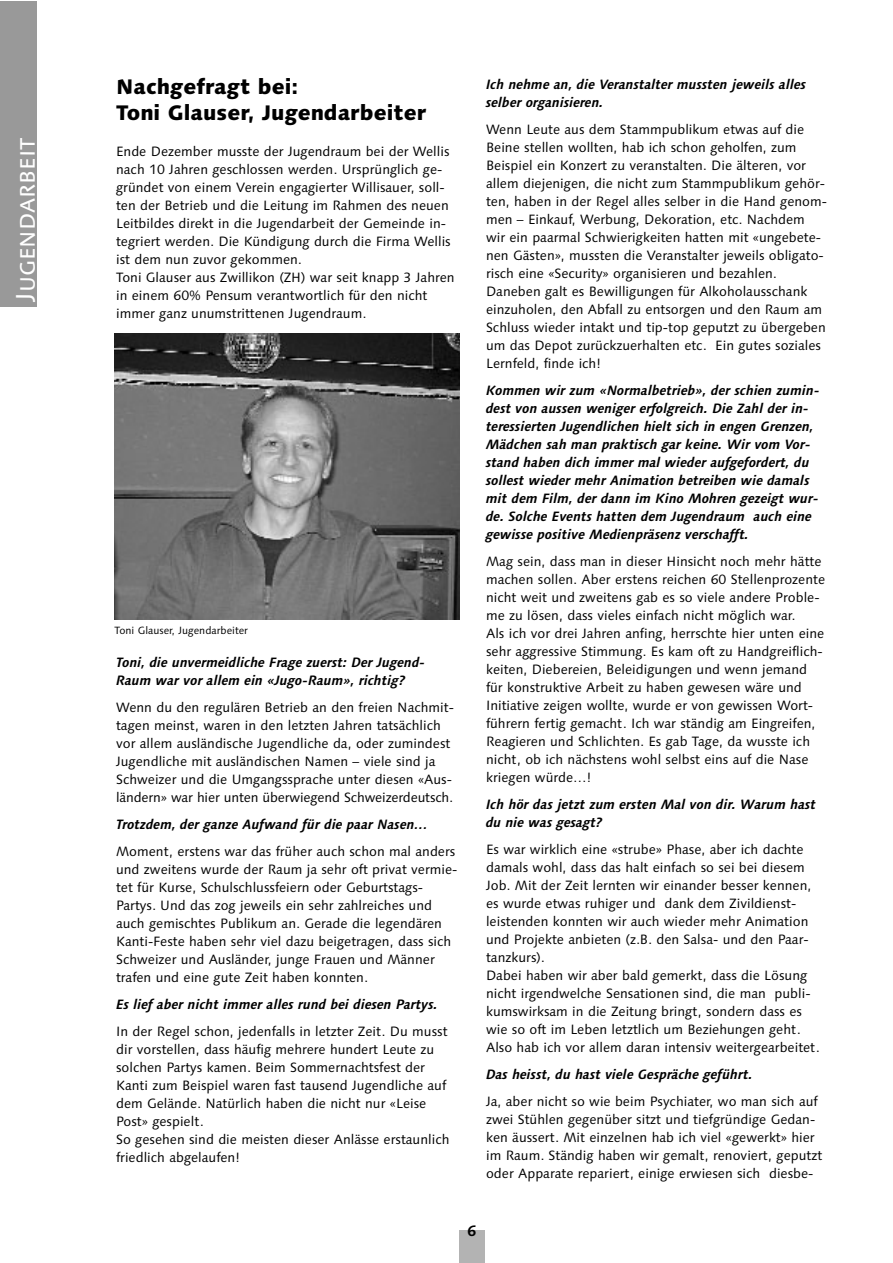
<style>
.page{position:relative;width:893px;height:1263px;background:#fff}
.page>*{position:absolute;margin:0;border:0;box-sizing:border-box;transform-origin:0 0}
.t1{font:27px "Linotype Syntax SC";color:#fff}
.t2{font:800 21px/25.5px "Linotype Syntax";color:#000}
.t3{font:700 18px "Linotype Syntax";color:#fff}
.t4{font:700 15px "Linotype Syntax";color:#000}
.t5{font:13.5px/18px "Linotype Syntax";color:#000}
.t6{font:italic 700 13.5px/18px "Linotype Syntax";color:#000}
.t7{font:10.5px "Linotype Syntax";color:#000}
</style>
<div class="page">
<div style="left:459px;top:1230px;width:26px;height:33px;background:#b3b3b3"></div>
<div style="left:0;top:1px;width:37px;height:305px;background:#999"></div>
<img style="left:115px;top:334px;width:344px;height:286px">
<h1 class="t1" style="left:10px;top:302px;width:165px;rotate:-90deg">Jugendarbeit</h1>
<h3 class="t3" style="left:16px;top:224px;width:12px">5</h3>
<h2 class="t2" style="left:116px;top:76px;width:312px">Nachgefragt bei:<br>Toni Glauser, Jugendarbeiter</h2>
<p class="t5" style="left:116px;top:143px;width:340px">Ende Dezember musste der Jugendraum bei der Wellis nach 10 Jahren geschlossen werden. Ursprünglich ge&shy;gründet von einem Verein engagierter Willisauer, soll&shy;ten der Betrieb und die Leitung im Rahmen des neuen Leitbildes direkt in die Jugendarbeit der Gemeinde in&shy;tegriert werden. Die Kündigung durch die Firma Wellis ist dem nun zuvor gekommen.<br>Toni Glauser aus Zwillikon (ZH) war seit knapp 3 Jahren in einem 60% Pensum verantwortlich für den nicht immer ganz unumstrittenen Jugendraum.</p>
<p class="t7" style="left:115px;top:625px;width:135px">Toni Glauser, Jugendarbeiter</p>
<p class="t6" style="left:116px;top:654px;width:311px">Toni, die unvermeidliche Frage zuerst: Der Jugend-<br>Raum war vor allem ein «Jugo-Raum», richtig?</p>
<p class="t5" style="left:116px;top:699px;width:339px">Wenn du den regulären Betrieb an den freien Nachmit&shy;tagen meinst, waren in den letzten Jahren tatsächlich vor allem ausländische Jugendliche da, oder zumindest Jugendliche mit ausländischen Namen – viele sind ja Schweizer und die Umgangssprache unter diesen «Aus&shy;ländern» war hier unten überwiegend Schweizerdeutsch.</p>
<p class="t6" style="left:116px;top:816px;width:313px">Trotzdem, der ganze Aufwand für die paar Nasen…</p>
<p class="t5" style="left:116px;top:843px;width:343px">Moment, erstens war das früher auch schon mal anders und zweitens wurde der Raum ja sehr oft privat vermie&shy;tet für Kurse, Schulschlussfeiern oder Geburtstags-Partys. Und das zog jeweils ein sehr zahlreiches und auch gemischtes Publikum an. Gerade die legendären Kanti-Feste haben sehr viel dazu beigetragen, dass sich Schweizer und Ausländer, junge Frauen und Männer trafen und eine gute Zeit haben konnten.</p>
<p class="t6" style="left:116px;top:996px;width:323px">Es lief aber nicht immer alles rund bei diesen Partys.</p>
<p class="t5" style="left:116px;top:1023px;width:335px">In der Regel schon, jedenfalls in letzter Zeit. Du musst dir vorstellen, dass häufig mehrere hundert Leute zu solchen Partys kamen. Beim Sommernachtsfest der Kanti zum Beispiel waren fast tausend Jugendliche auf dem Gelände. Natürlich haben die nicht nur «Leise Post» gespielt.<br>So gesehen sind die meisten dieser Anlässe erstaunlich friedlich abgelaufen!</p>
<p class="t6" style="left:486px;top:76px;width:322px">Ich nehme an, die Veranstalter mussten jeweils alles selber organisieren.</p>
<p class="t5" style="left:486px;top:121px;width:342px">Wenn Leute aus dem Stammpublikum etwas auf die Beine stellen wollten, hab ich schon geholfen, zum Beispiel ein Konzert zu veranstalten. Die älteren, vor allem diejenigen, die nicht zum Stammpublikum gehör&shy;ten, haben in der Regel alles selber in die Hand genom&shy;men – Einkauf, Werbung, Dekoration, etc. Nachdem wir ein paarmal Schwierigkeiten hatten mit «ungebete&shy;nen Gästen», mussten die Veranstalter jeweils obligato&shy;risch eine «Security» organisieren und bezahlen.<br>Daneben galt es Bewilligungen für Alkoholausschank einzuholen, den Abfall zu entsorgen und den Raum am Schluss wieder intakt und tip-top geputzt zu übergeben um das Depot zurückzuerhalten etc. Ein gutes soziales Lernfeld, finde ich!</p>
<p class="t6" style="left:486px;top:382px;width:335px">Kommen wir zum «Normalbetrieb», der schien zumin&shy;dest von aussen weniger erfolgreich. Die Zahl der in&shy;teressierten Jugendlichen hielt sich in engen Grenzen, Mädchen sah man praktisch gar keine. Wir vom Vor&shy;stand haben dich immer mal wieder aufgefordert, du sollest wieder mehr Animation betreiben wie damals mit dem Film, der dann im Kino Mohren gezeigt wur&shy;de. Solche Events hatten dem Jugendraum auch eine gewisse positive Medienpräsenz verschafft.</p>
<p class="t5" style="left:486px;top:553px;width:341px">Mag sein, dass man in dieser Hinsicht noch mehr hätte machen sollen. Aber erstens reichen 60 Stellenprozente nicht weit und zweitens gab es so viele andere Proble&shy;me zu lösen, dass vieles einfach nicht möglich war.<br>Als ich vor drei Jahren anfing, herrschte hier unten eine sehr aggressive Stimmung. Es kam oft zu Handgreiflich&shy;keiten, Diebereien, Beleidigungen und wenn jemand für konstruktive Arbeit zu haben gewesen wäre und Initiative zeigen wollte, wurde er von gewissen Wort&shy;führern fertig gemacht. Ich war ständig am Eingreifen, Reagieren und Schlichten. Es gab Tage, da wusste ich nicht, ob ich nächstens wohl selbst eins auf die Nase kriegen würde…!</p>
<p class="t6" style="left:486px;top:796px;width:332px">Ich hör das jetzt zum ersten Mal von dir. Warum hast du nie was gesagt?</p>
<p class="t5" style="left:486px;top:841px;width:335px">Es war wirklich eine «strube» Phase, aber ich dachte damals wohl, dass das halt einfach so sei bei diesem Job. Mit der Zeit lernten wir einander besser kennen, es wurde etwas ruhiger und dank dem Zivildienst&shy;leistenden konnten wir auch wieder mehr Animation und Projekte anbieten (z.B. den Salsa- und den Paar&shy;tanzkurs).<br>Dabei haben wir aber bald gemerkt, dass die Lösung nicht irgendwelche Sensationen sind, die man publi&shy;kumswirksam in die Zeitung bringt, sondern dass es wie so oft im Leben letztlich um Beziehungen geht.<br>Also hab ich vor allem daran intensiv weitergearbeitet.</p>
<p class="t6" style="left:486px;top:1066px;width:268px">Das heisst, du hast viele Gespräche geführt.</p>
<p class="t5" style="left:486px;top:1093px;width:338px">Ja, aber nicht so wie beim Psychiater, wo man sich auf zwei Stühlen gegenüber sitzt und tiefgründige Gedan&shy;ken äussert. Mit einzelnen hab ich viel «gewerkt» hier im Raum. Ständig haben wir gemalt, renoviert, geputzt oder Apparate repariert, einige erwiesen sich diesbe-</p>
<p class="t4" style="left:467px;top:1224px;width:10px">6</p>
</div>
